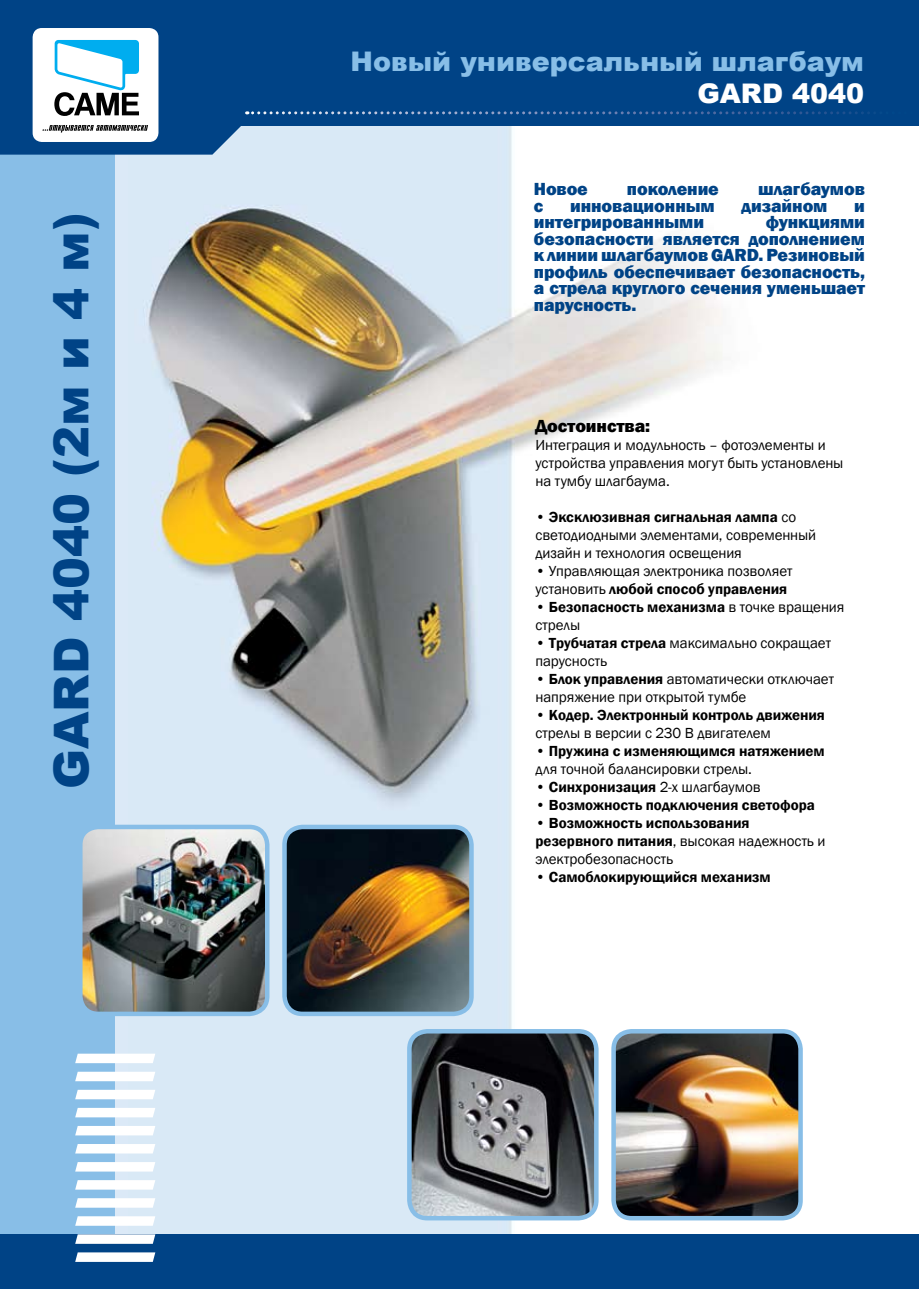
<style>
.page{position:relative;width:919px;height:1289px;background:#fff}
.page>*{position:absolute;margin:0;border:0;box-sizing:border-box;transform-origin:0 0}
.t1{font:900 48px "Arial";color:#004386}
.t2{font:900 27px "Arial";color:#88bee7}
.t3{font:900 27px "Arial";color:#fff}
.t4{font:800 18px/16.5px "Franklin Gothic";letter-spacing:-.005em;color:#004386;text-align:justify}
.t5{font:800 18px "Franklin Gothic";color:#000}
.t6{font:15px/18px "Franklin Gothic";letter-spacing:-.005em;color:#000}
.t7{font:600 15px/18px "Franklin Gothic";color:#000}
.s1{font-weight:600}
.s2{font-weight:400}
</style>
<div class="page">
<img style="left:127px;top:155px;width:676px;height:1079px">
<svg style="left:114px;top:155px;width:13px;height:1079px;fill:#dbe9f7"></svg>
<div style="left:0;top:0;width:114px;height:1287px;background:#88bee7"></div>
<div style="left:0;top:0;width:918px;height:126px;background:#004386"></div>
<div style="left:0;top:1234px;width:918px;height:54px;background:#004386"></div>
<svg style="left:75px;top:1053px;width:80px;height:10px"></svg>
<svg style="left:75px;top:1071px;width:80px;height:10px"></svg>
<svg style="left:75px;top:1089px;width:80px;height:10px"></svg>
<svg style="left:75px;top:1107px;width:80px;height:10px"></svg>
<svg style="left:75px;top:1125px;width:80px;height:10px"></svg>
<svg style="left:75px;top:1143px;width:80px;height:10px"></svg>
<svg style="left:75px;top:1161px;width:80px;height:10px"></svg>
<svg style="left:75px;top:1180px;width:80px;height:9px"></svg>
<svg style="left:75px;top:1198px;width:80px;height:9px"></svg>
<svg style="left:75px;top:1216px;width:80px;height:9px"></svg>
<svg style="left:75px;top:1234px;width:80px;height:9px"></svg>
<svg style="left:75px;top:1252px;width:80px;height:9px"></svg>
<img style="left:613px;top:1031px;width:187px;height:187px;border-radius:18px">
<div style="left:611px;top:1029px;width:191px;height:191px;border:4px solid #88bee7;border-radius:18px"></div>
<img style="left:284px;top:827px;width:187px;height:186px;border-radius:18px">
<div style="left:282px;top:824px;width:191px;height:192px;border:4px solid #88bee7;border-radius:18px"></div>
<img style="left:83px;top:829px;width:184px;height:184px">
<div style="left:78px;top:824px;width:191px;height:192px;border:4px solid #88bee7;border-radius:18px"></div>
<img style="left:409px;top:1031px;width:187px;height:187px;border-radius:18px">
<div style="left:407px;top:1029px;width:191px;height:191px;border:4px solid #88bee7;border-radius:18px"></div>
<div style="left:33px;top:29px;width:125px;height:112px;background:#fff;border-radius:9px"></div>
<div style="left:33px;top:28px;width:125px;height:114px;border:2px solid #fff;border-radius:9px"></div>
<svg style="left:0;top:40px;width:919px;height:115px"></svg>
<h1 class="t1" style="left:36px;top:789px;width:578px;rotate:-90deg">GARD 4040 (2м и 4 м)</h1>
<h2 class="t2" style="left:350px;top:41px;width:515px">Новый универсальный шлагбаум</h2>
<h2 class="t3" style="left:697px;top:74px;width:168px">GARD 4040</h2>
<p class="t4" style="left:534px;top:181px;width:55px">Новое</p>
<p class="t4" style="left:627px;top:181px;width:93px">поколение</p>
<p class="t4" style="left:758px;top:181px;width:108px">шлагбаумов</p>
<p class="t4" style="left:534px;top:197px;width:11px">с</p>
<p class="t4" style="left:570px;top:197px;width:146px">инновационным</p>
<p class="t4" style="left:741px;top:197px;width:87px">дизайном</p>
<p class="t4" style="left:854px;top:197px;width:12px">и</p>
<p class="t4" style="left:534px;top:214px;width:172px">интегрированными</p>
<p class="t4" style="left:534px;top:214px;width:332px;text-indent:232px">функциями безопасности является дополнением к линии шлагбаумов GARD. Резиновый профиль обеспечивает безопасность, а стрела круглого сечения уменьшает парусность.</p>
<p class="t5" style="left:535px;top:414px;width:116px">Достоинства:</p>
<p class="t6" style="left:535px;top:436px;width:309px">Интеграция и модульность – фотоэлементы и устройства управления могут быть установлены на тумбу шлагбаума.</p>
<p class="t6" style="left:535px;top:508px;width:282px">• <span class="s1">Эксклюзивная сигнальная лампа</span> со светодиодными элементами, современный дизайн и технология освещения</p>
<p class="t6" style="left:535px;top:562px;width:258px">• Управляющая электроника позволяет установить <span class="s1">любой способ управления</span></p>
<p class="t6" style="left:535px;top:598px;width:310px">• <span class="s1">Безопасность механизма</span> в точке вращения стрелы</p>
<p class="t6" style="left:535px;top:634px;width:297px">• <span class="s1">Трубчатая стрела</span> максимально сокращает парусность</p>
<p class="t6" style="left:535px;top:670px;width:300px">• <span class="s1">Блок управления</span> автоматически отключает напряжение при открытой тумбе</p>
<p class="t7" style="left:535px;top:706px;width:291px"><span class="s2">•</span> Кодер. Электронный контроль движения <span class="s2">стрелы в версии с 230 В двигателем</span></p>
<p class="t7" style="left:535px;top:742px;width:291px"><span class="s2">•</span> Пружина с изменяющимся натяжением <span class="s2">для точной балансировки стрелы.</span></p>
<p class="t6" style="left:535px;top:778px;width:227px">• <span class="s1">Синхронизация</span> 2-х шлагбаумов</p>
<p class="t7" style="left:535px;top:796px;width:281px"><span class="s2">•</span> Возможность подключения светофора</p>
<p class="t7" style="left:535px;top:814px;width:291px"><span class="s2">•</span> Возможность использования резервного питания<span class="s2">, высокая надежность и электробезопасность</span></p>
<p class="t7" style="left:535px;top:868px;width:237px"><span class="s2">•</span> Самоблокирующийся механизм</p>
</div>
